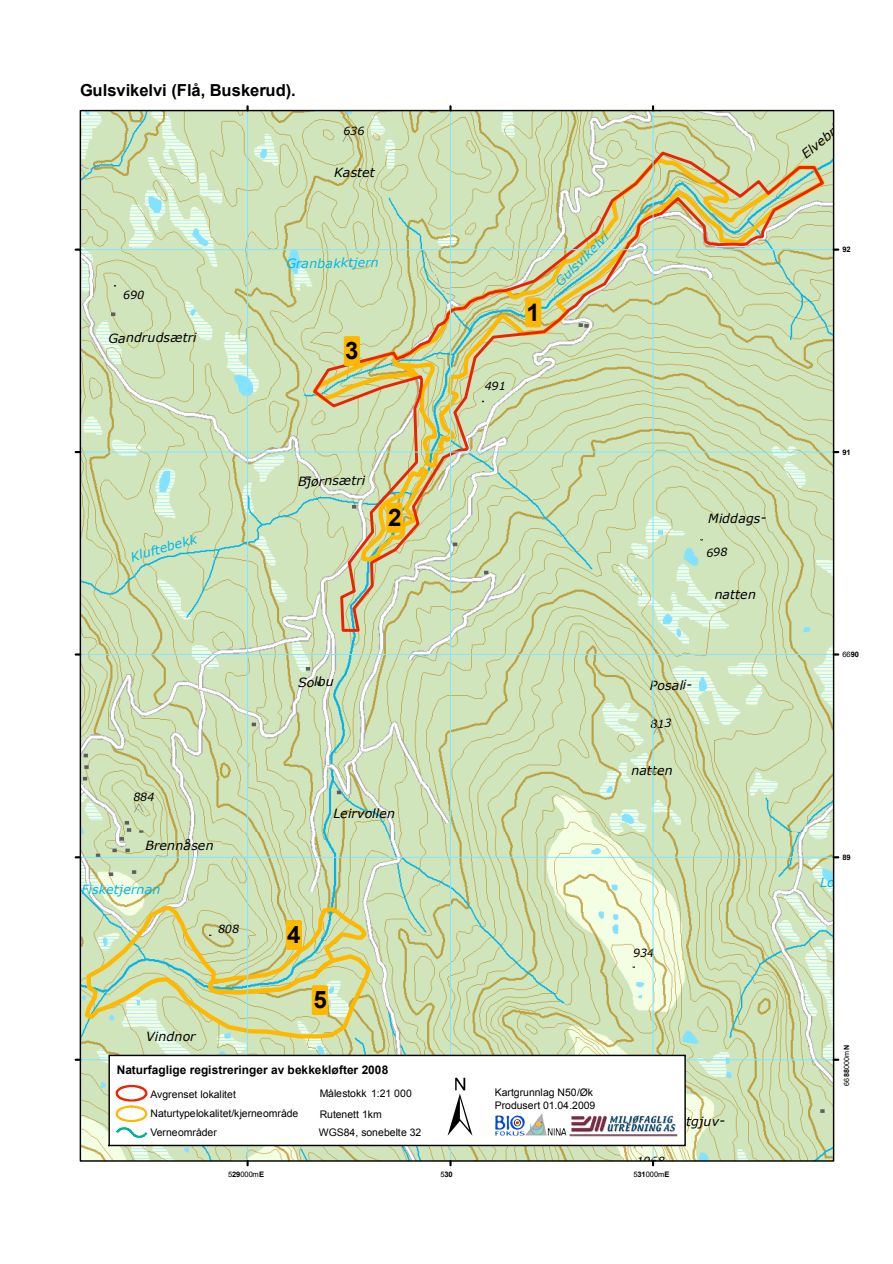
<style>
.page{position:relative;width:893px;height:1264px;background:#fff}
.page>*{position:absolute;margin:0;border:0;box-sizing:border-box;transform-origin:0 0}
.t1{font:700 24.15px "Arial";color:#000}
.t2{font:700 16.5px "Arial";color:#000}
.t3{font:italic 12.6px "Verdana";letter-spacing:.005em;color:#000}
.t4{font:italic 12.6px "Verdana";color:#00b8ea}
.t5{font:700 11.85px "Arial";color:#000}
.t6{font:italic 11.1px "Verdana";letter-spacing:.005em;color:#000}
.t7{font:10.5px/12.9px "Arial";letter-spacing:-.005em;color:#000}
.t8{font:7.5px "Arial";letter-spacing:-.03em;color:#000}
.t9{font:700 7.5px "Arial";letter-spacing:-.03em;color:#000}
.t10{font:7.2px "Arial";letter-spacing:-.005em;color:#000}
.s1{font-weight:700}
.s2{font-weight:400}
</style>
<div class="page">
<img style="left:82px;top:112px;width:750px;height:1047px">
<svg style="left:310px;top:150px;width:515px;height:483px;background:#cedbaf"></svg>
<svg style="left:525px;top:297px;width:16px;height:30px"></svg>
<svg style="left:359px;top:463px;width:73px;height:101px;background:#dac57f"></svg>
<svg style="left:82px;top:903px;width:291px;height:137px;background:#d2dba1"></svg>
<svg style="left:309px;top:336px;width:121px;height:67px;background:#d6c580"></svg>
<hr style="left:247px;top:111px;width:1px;height:1049px;background:#82e5ff">
<hr style="left:450px;top:111px;width:1px;height:1049px;background:#82e5ff">
<hr style="left:652px;top:111px;width:1px;height:1049px;background:#82e5ff">
<hr style="left:80px;top:1059px;width:753px;height:1px;background:#82e5ff">
<hr style="left:80px;top:857px;width:753px;height:1px;background:#82e5ff">
<hr style="left:80px;top:654px;width:753px;height:1px;background:#82e5ff">
<hr style="left:80px;top:452px;width:753px;height:1px;background:#82e5ff">
<hr style="left:80px;top:249px;width:753px;height:1px;background:#82e5ff">
<svg style="left:76px;top:248px;width:4px;height:3px"></svg>
<svg style="left:833px;top:248px;width:4px;height:3px"></svg>
<div style="left:109px;top:1055px;width:575px;height:90px;background:#fff"></div>
<svg style="left:447px;top:1077px;width:25px;height:58px"></svg>
<img style="left:495px;top:1114px;width:182px;height:22px">
<div style="left:108px;top:1054px;width:577px;height:92px;border:1px solid #000"></div>
<svg style="left:115px;top:1084px;width:33px;height:54px"></svg>
<svg style="left:706px;top:548px;width:21px;height:8px"></svg>
<svg style="left:633px;top:948px;width:20px;height:9px"></svg>
<svg style="left:134px;top:792px;width:20px;height:9px"></svg>
<svg style="left:650px;top:719px;width:21px;height:8px"></svg>
<h2 class="t2" style="left:80px;top:81px;width:217px">Gulsvikelvi (Flå, Buskerud).</h2>
<p class="t6" style="left:343px;top:123px;width:23px">636</p>
<p class="t3" style="left:334px;top:164px;width:42px">Kastet</p>
<p class="t6" style="left:123px;top:288px;width:23px">690</p>
<p class="t3" style="left:108px;top:330px;width:90px">Gandrudsætri</p>
<p class="t4" style="left:286px;top:256px;width:94px;rotate:-1deg">Granbakktjern</p>
<h1 class="t1" style="left:345px;top:337px;width:15px">3</h1>
<h1 class="t1" style="left:526px;top:299px;width:15px">1</h1>
<p class="t4" style="left:551px;top:278px;width:70px;rotate:-45deg">Gulsvikelvi</p>
<p class="t6" style="left:484px;top:378px;width:23px">491</p>
<p class="t4" style="left:129px;top:549px;width:70px;rotate:-16deg">Kluftebekk</p>
<p class="t3" style="left:298px;top:473px;width:69px;rotate:-1deg">Bjørnsætri</p>
<h1 class="t1" style="left:388px;top:504px;width:15px">2</h1>
<p class="t3" style="left:707px;top:510px;width:60px;rotate:-1deg">Middags-</p>
<p class="t3" style="left:714px;top:587px;width:43px;rotate:-1deg">natten</p>
<p class="t3" style="left:298px;top:673px;width:37px">Solbu</p>
<p class="t3" style="left:649px;top:677px;width:45px;rotate:-1deg">Posali-</p>
<p class="t3" style="left:145px;top:837px;width:70px">Brennåsen</p>
<p class="t4" style="left:81px;top:881px;width:80px">Fisketjernan</p>
<p class="t6" style="left:218px;top:921px;width:23px">808</p>
<p class="t3" style="left:146px;top:1028px;width:51px">Vindnor</p>
<p class="t3" style="left:333px;top:805px;width:63px">Leirvollen</p>
<h1 class="t1" style="left:287px;top:921px;width:15px">4</h1>
<h1 class="t1" style="left:313px;top:986px;width:15px">5</h1>
<p class="t5" style="left:117px;top:1063px;width:273px">Naturfaglige registreringer av bekkekløfter 2008</p>
<p class="t3" style="left:631px;top:762px;width:43px;rotate:-1deg">natten</p>
<p class="t7" style="left:150px;top:1087px;width:87px">Avgrenset lokalitet</p>
<p class="t7" style="left:319px;top:1086px;width:94px">Målestokk 1:21 000</p>
<p class="t7" style="left:150px;top:1106px;width:149px">Naturtypelokalitet/kjerneområde</p>
<p class="t7" style="left:319px;top:1108px;width:63px">Rutenett 1km</p>
<p class="t7" style="left:150px;top:1125px;width:68px">Verneområder</p>
<p class="t7" style="left:319px;top:1126px;width:104px">WGS84, sonebelte 32</p>
<p class="t7" style="left:494px;top:1085px;width:102px">Kartgrunnlag N50/Øk<br>Produsert 01.04.2009</p>
<p class="t3" style="left:662px;top:1113px;width:65px;rotate:-1deg">Hestgjuv-</p>
<p class="t6" style="left:636px;top:1153px;width:30px">1068</p>
<p class="t8" style="left:228px;top:1169px;width:38px">5<span class="s1">29</span>000m<span class="s1">E</span></p>
<p class="t9" style="left:440px;top:1169px;width:14px"><span class="s2">5</span>30</p>
<p class="t8" style="left:633px;top:1169px;width:38px">5<span class="s1">31</span>000m<span class="s1">E</span></p>
<p class="t3" style="left:797px;top:150px;width:70px;rotate:-40deg">Elvebråten</p>
<p class="t9" style="left:842px;top:245px;width:10px">92</p>
<p class="t9" style="left:842px;top:448px;width:10px">91</p>
<p class="t8" style="left:842px;top:650px;width:18px">66<span class="s1">90</span></p>
<p class="t9" style="left:842px;top:853px;width:10px">89</p>
<p class="t10" style="left:842px;top:1085px;width:42px;rotate:-90deg">66<span class="s1">88</span>000m<span class="s1">N</span></p>
</div>
